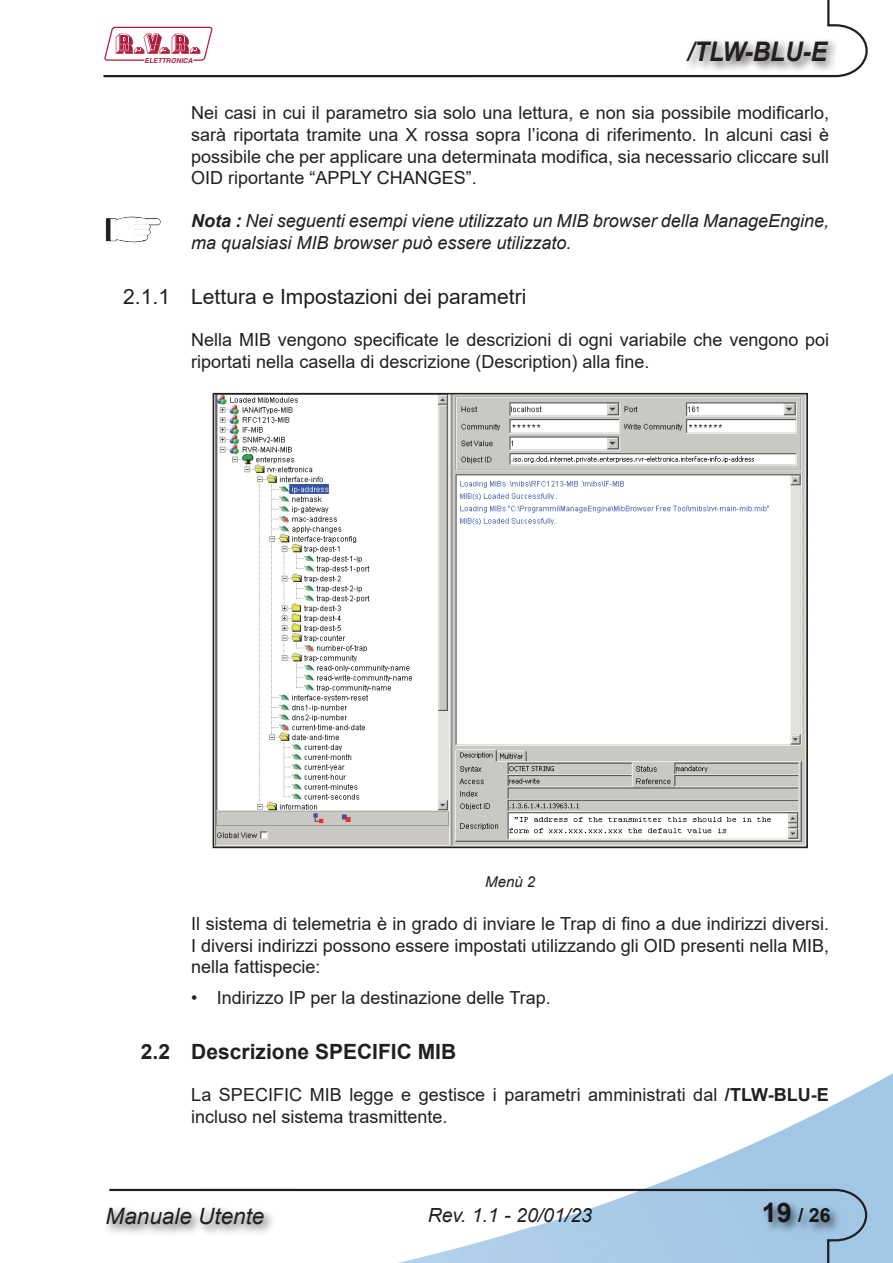
<style>
.page{position:relative;width:893px;height:1263px;background:#fff}
.page>*{position:absolute;margin:0;border:0;box-sizing:border-box;transform-origin:0 0}
.t1{font:italic 700 27px "Arial";color:#231f20;scale:.9 1}
.t2{font:italic 22.5px "Arial";color:#231f20}
.t3{font:21px "Arial";color:#231f20}
.t4{font:700 21px "Arial";color:#231f20}
.t5{font:italic 19.5px "Arial";color:#231f20}
.t6{font:700 19.5px "Arial";color:#231f20}
.t7{font:18px/21.6px "Arial";color:#231f20;text-align:justify}
.t8{font:italic 18px/21.6px "Arial";color:#231f20}
.t9{font:italic 15px "Arial";color:#231f20}
.t10{font:italic 700 6.75px "Helvetica";color:#ae1b3d}
.s1{font-weight:700}
.s2{font-size:27px}
</style>
<div class="page">
<img style="left:647px;top:1073px;width:246px;height:190px">
<svg style="left:103px;top:0;width:765px;height:78px"></svg>
<svg style="left:109px;top:1188px;width:759px;height:75px"></svg>
<div style="left:684px;top:38px;width:156px;height:35px;background:#231f20;opacity:.75"></div>
<svg style="left:104px;top:27px;width:108px;height:34px"></svg>
<div style="left:760px;top:1199px;width:82px;height:35px;background:#231f20;opacity:.75"></div>
<div style="left:104px;top:1205px;width:172px;height:31px;background:#231f20;opacity:.75"></div>
<svg style="left:106px;top:217px;width:54px;height:25px"></svg>
<img style="left:216px;top:396px;width:589px;height:449px">
<div style="left:213px;top:393px;width:595px;height:455px;border:2px solid #231f20"></div>
<p class="t10" style="left:144px;top:56px;width:50px">ELETTRONICA</p>
<h1 class="t1" style="left:687px;top:34px;width:156px">/TLW-BLU-E</h1>
<p class="t7" style="left:191px;top:102px;width:639px">Nei casi in cui il parametro sia solo una lettura, e non sia possibile modificarlo, sarà riportata tramite una X rossa sopra l’icona di riferimento. In alcuni casi è possibile che per applicare una determinata modifica, sia necessario cliccare sull OID riportante “APPLY CHANGES”.</p>
<p class="t8" style="left:191px;top:210px;width:639px"><span class="s1">Nota :</span> Nei seguenti esempi viene utilizzato un MIB browser della ManageEngine, ma qualsiasi MIB browser può essere utilizzato.</p>
<p class="t3" style="left:123px;top:282px;width:404px">2.1.1 Lettura e Impostazioni dei parametri</p>
<p class="t7" style="left:191px;top:329px;width:639px">Nella MIB vengono specificate le descrizioni di ogni variabile che vengono poi riportati nella casella di descrizione (Description) alla fine.</p>
<p class="t9" style="left:485px;top:872px;width:52px">Menù 2</p>
<p class="t7" style="left:191px;top:913px;width:639px">Il sistema di telemetria è in grado di inviare le Trap di fino a due indirizzi diversi.<br>I diversi indirizzi possono essere impostati utilizzando gli OID presenti nella MIB, nella fattispecie:</p>
<p class="t7" style="left:191px;top:986px;width:361px">• Indirizzo IP per la destinazione delle Trap.</p>
<p class="t4" style="left:141px;top:1036px;width:317px">2.2 Descrizione SPECIFIC MIB</p>
<p class="t7" style="left:191px;top:1084px;width:639px">La SPECIFIC MIB legge e gestisce i parametri amministrati dal <span class="s1">/TLW-BLU-E </span>incluso nel sistema trasmittente.</p>
<p class="t2" style="left:106px;top:1202px;width:160px">Manuale Utente</p>
<p class="t5" style="left:428px;top:1203px;width:166px">Rev. 1.1 - 20/01/23</p>
<p class="t6" style="left:762px;top:1202px;width:70px"><span class="s2">19</span> / 26</p>
</div>
